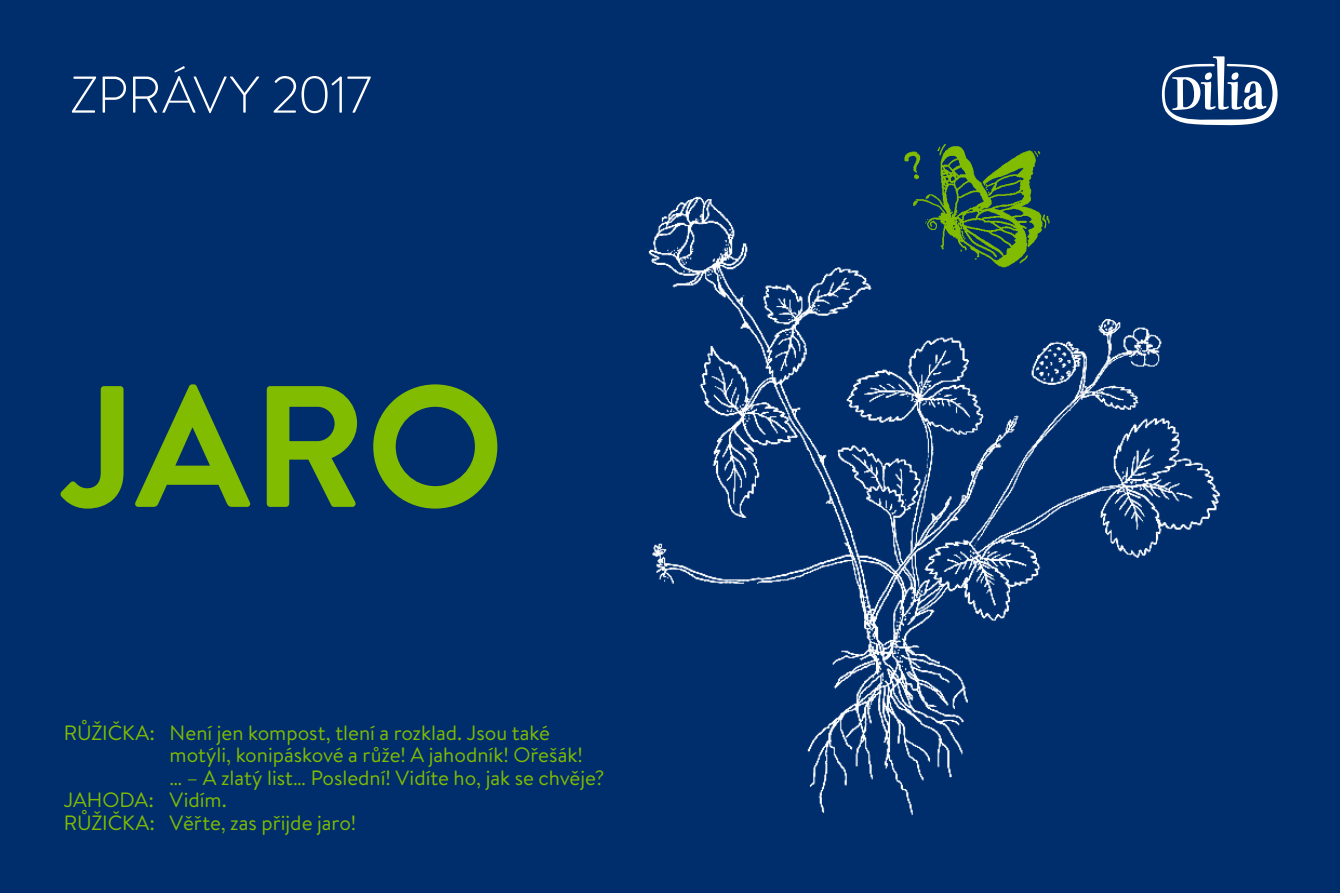
<style>
.page{position:relative;width:1340px;height:893px;background:#fff}
.page>*{position:absolute;margin:0;border:0;box-sizing:border-box;transform-origin:0 0}
.t1{font:700 172.58px "Brandon Text";color:#82bc00}
.t2{font:300 51.52px "Brandon Text";letter-spacing:-.015em;color:#fff}
.t3{font:20.7px "Brandon Text";color:#82bc00}
</style>
<div class="page">
<div style="left:0;top:0;width:1338px;height:893px;background:#002e6d"></div>
<h2 class="t2" style="left:71px;top:60px;width:302px">ZPRÁVY 2017</h2>
<h1 class="t1" style="left:59px;top:327px;width:448px">JARO</h1>
<p class="t3" style="left:64px;top:718px;width:488px">RŮŽIČKA: Není jen kompost, tlení a rozklad. Jsou také</p>
<p class="t3" style="left:170px;top:741px;width:415px">motýli, konipáskové a růže! A jahodník! Ořešák!</p>
<p class="t3" style="left:170px;top:763px;width:436px">… – A zlatý list… Poslední! Vidíte ho, jak se chvěje?</p>
<p class="t3" style="left:64px;top:786px;width:165px">JAHODA: Vidím.</p>
<p class="t3" style="left:64px;top:808px;width:294px">RŮŽIČKA: Věřte, zas přijde jaro!</p>
</div>
